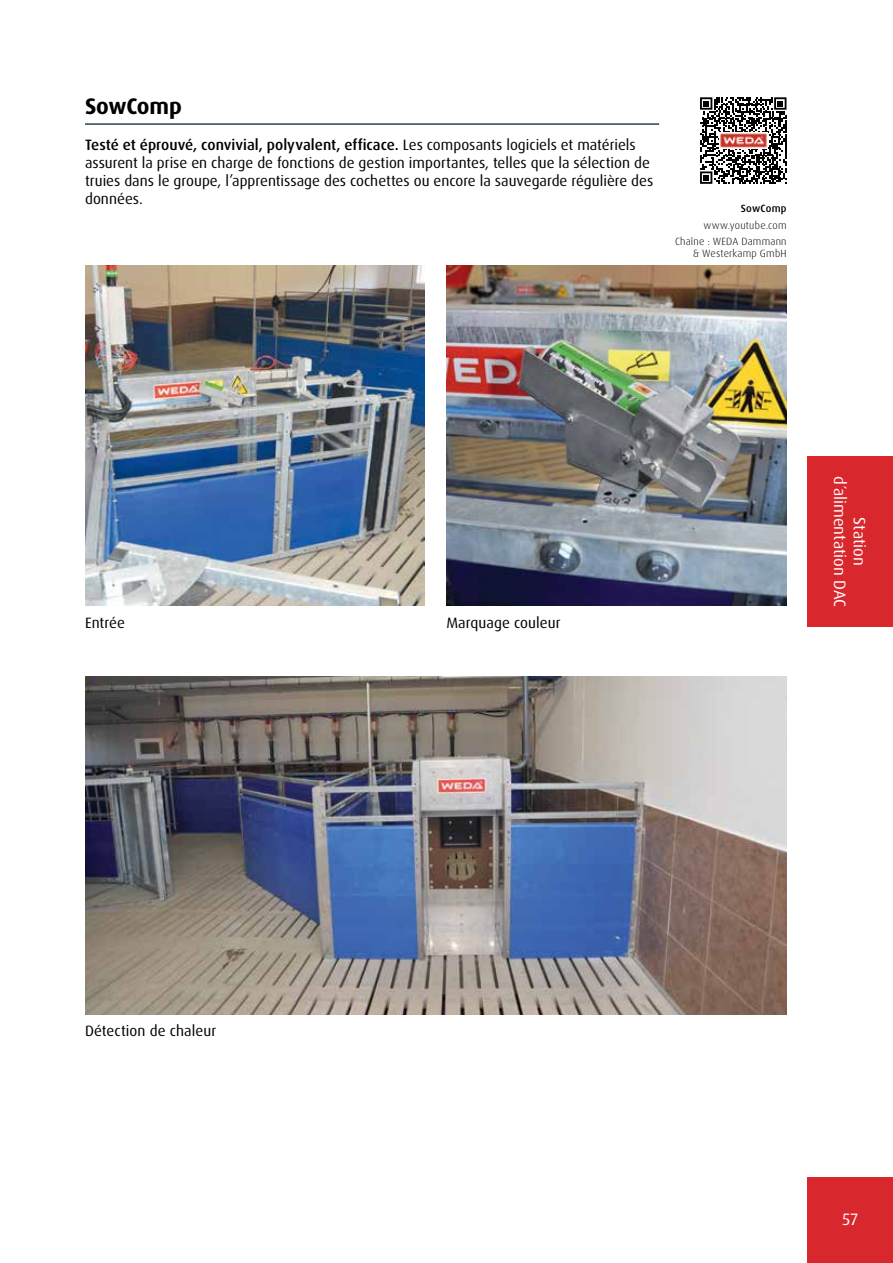
<style>
.page{position:relative;width:893px;height:1263px;background:#fff}
.page>*{position:absolute;margin:0;border:0;box-sizing:border-box;transform-origin:0 0}
.t1{font:700 22.5px "Dax OT";letter-spacing:-.01em;color:#000}
.t2{font:16.5px/19.8px "Dax OT";color:#fff;text-align:center}
.t3{font:15px/18px "Dax OT";color:#000}
.t4{font:300 10.5px/16.2px "Dax OT";letter-spacing:.02em;color:#000;text-align:right}
.t5{font:500 10.5px "Dax OT";letter-spacing:.02em;color:#000}
.s1{font-weight:500}
</style>
<div class="page">
<div style="left:808px;top:1178px;width:85px;height:85px;background:#d9272e"></div>
<img style="left:85px;top:266px;width:340px;height:340px">
<img style="left:446px;top:266px;width:341px;height:340px">
<img style="left:85px;top:676px;width:702px;height:339px">
<svg style="left:700px;top:97px;width:86px;height:87px"></svg>
<img style="left:719px;top:133px;width:48px;height:16px">
<div style="left:808px;top:456px;width:85px;height:170px;background:#d9272e"></div>
<hr style="left:85px;top:123px;width:574px;height:2px;background:#29424e">
<h1 class="t1" style="left:85px;top:91px;width:99px">SowComp</h1>
<p class="t3" style="left:85px;top:136px;width:570px"><span class="s1">Testé et éprouvé, convivial, polyvalent, efficace.</span> Les composants logiciels et matériels assurent la prise en charge de fonctions de gestion importantes, telles que la sélection de truies dans le groupe, l’apprentissage des cochettes ou encore la sauvegarde régulière des données.</p>
<p class="t5" style="left:741px;top:202px;width:47px">SowComp</p>
<p class="t4" style="left:675px;top:217px;width:113px">www.youtube.com<br>Chaîne : WEDA Dammann</p>
<p class="t4" style="left:693px;top:245px;width:95px">&amp; Westerkamp GmbH</p>
<p class="t3" style="left:85px;top:614px;width:41px">Entrée</p>
<p class="t3" style="left:446px;top:614px;width:116px">Marquage couleur</p>
<p class="t2" style="left:869px;top:476px;width:132px;rotate:90deg">Station d´alimentation DAC</p>
<p class="t3" style="left:85px;top:1022px;width:133px">Détection de chaleur</p>
<p class="t2" style="left:843px;top:1209px;width:17px">57</p>
</div>
